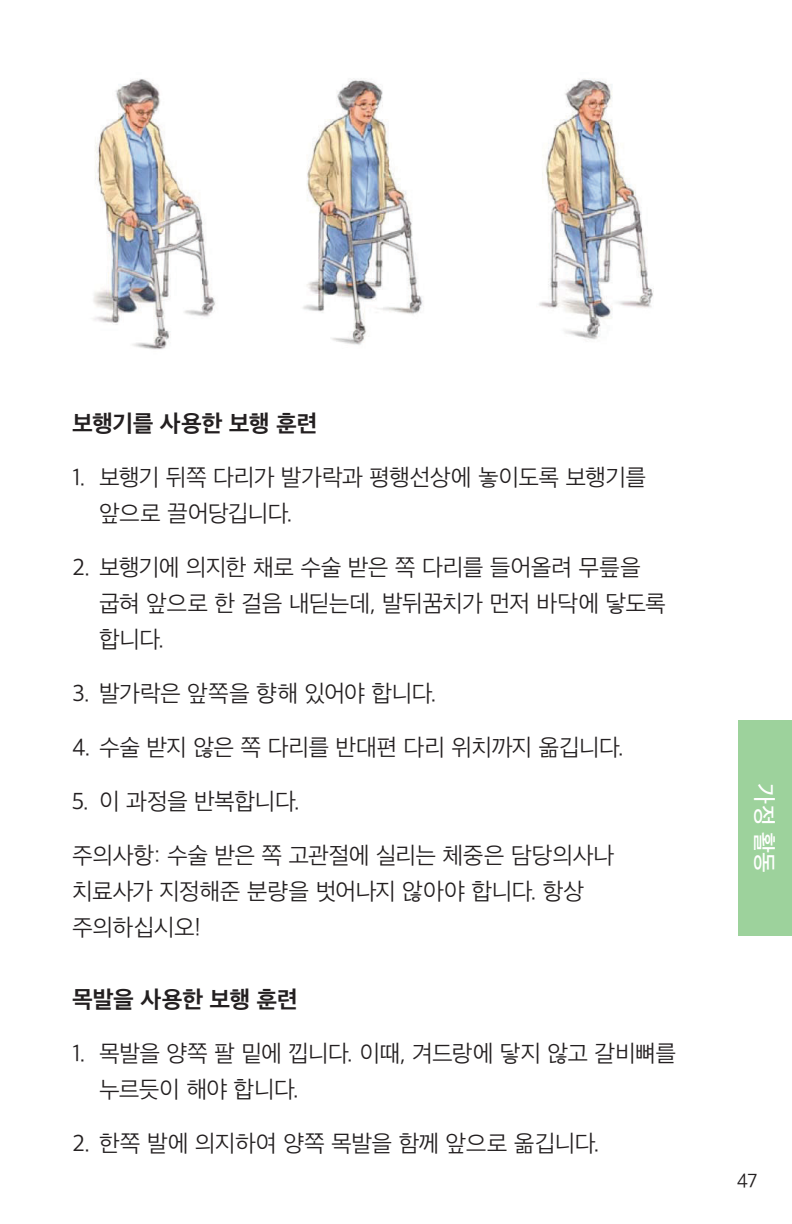
<style>
.page{position:relative;width:792px;height:1224px;background:#fff}
.page>*{position:absolute;margin:0;border:0;box-sizing:border-box;transform-origin:0 0}
.t1{font:300 24px/36px "Apple SD Gothic Neo";letter-spacing:-.025em;color:#231f20}
.H3_no_space{font:700 24px "Apple SD Gothic Neo";letter-spacing:-.005em;color:#231f20}
.t2{font:500 24px "Apple SD Gothic Neo";color:#fff}
.t3{font:300 20px "Apple SD Gothic Neo";color:#231f20}
</style>
<div class="page">
<div style="left:738px;top:720px;width:54px;height:216px;background:#9dd29c"></div>
<img style="left:93px;top:78px;width:561px;height:272px">
<p class="H3_no_space" style="left:72px;top:410px;width:247px">보행기를 사용한 보행 훈련</p>
<p class="t1" style="left:99px;top:461px;width:549px;text-indent:-27px">1. 보행기 뒤쪽 다리가 발가락과 평행선상에 놓이도록 보행기를 앞으로 끌어당깁니다.</p>
<p class="t1" style="left:99px;top:551px;width:569px;text-indent:-27px">2. 보행기에 의지한 채로 수술 받은 쪽 다리를 들어올려 무릎을 굽혀 앞으로 한 걸음 내딛는데, 발뒤꿈치가 먼저 바닥에 닿도록 합니다.</p>
<p class="t1" style="left:72px;top:677px;width:366px">3. 발가락은 앞쪽을 향해 있어야 합니다.</p>
<p class="t1" style="left:72px;top:731px;width:554px">4. 수술 받지 않은 쪽 다리를 반대편 다리 위치까지 옮깁니다.</p>
<p class="t1" style="left:72px;top:785px;width:229px">5. 이 과정을 반복합니다.</p>
<p class="t1" style="left:72px;top:839px;width:544px">주의사항: 수술 받은 쪽 고관절에 실리는 체중은 담당의사나 치료사가 지정해준 분량을 벗어나지 않아야 합니다. 항상 주의하십시오!</p>
<p class="H3_no_space" style="left:72px;top:986px;width:228px">목발을 사용한 보행 훈련</p>
<p class="t1" style="left:99px;top:1037px;width:579px;text-indent:-27px">1. 목발을 양쪽 팔 밑에 낍니다. 이때, 겨드랑에 닿지 않고 갈비뼈를 누르듯이 해야 합니다.</p>
<p class="t1" style="left:72px;top:1127px;width:529px">2. 한쪽 발에 의지하여 양쪽 목발을 함께 앞으로 옮깁니다.</p>
<p class="t2" style="left:778px;top:783px;width:91px;rotate:90deg">가정 활동</p>
<p class="t3" style="left:737px;top:1170px;width:22px">47</p>
</div>
